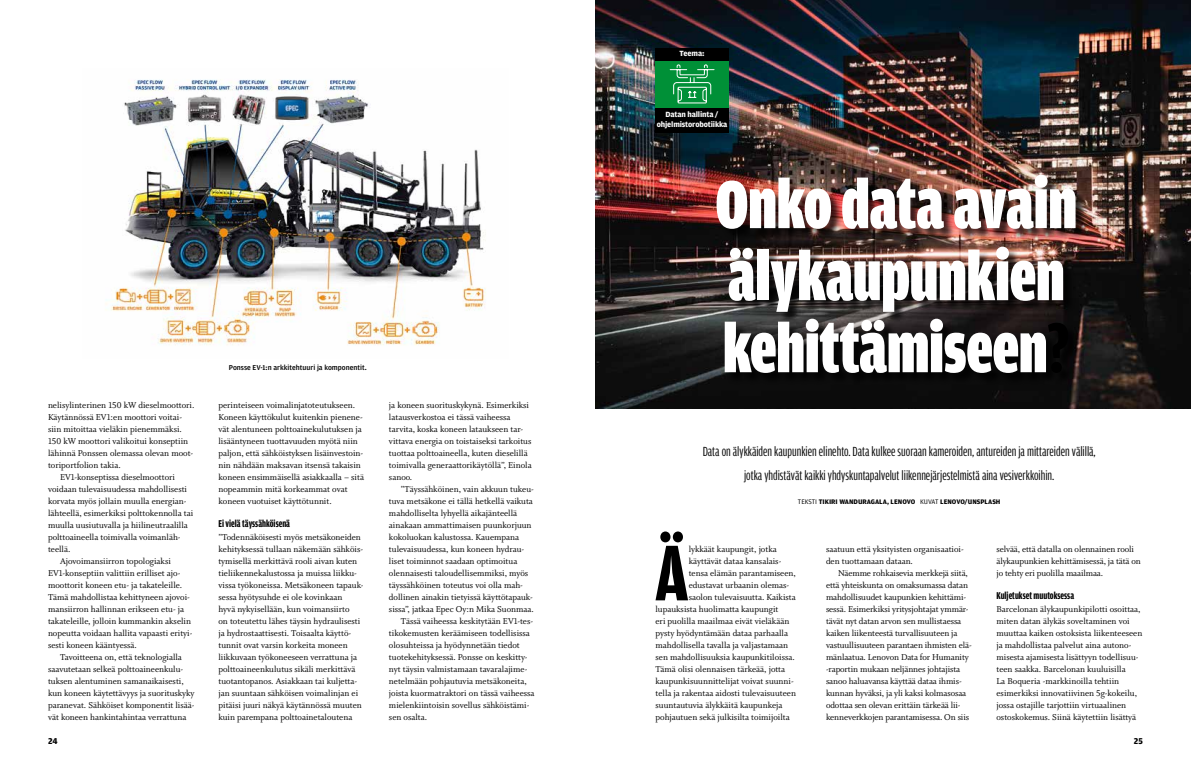
<style>
.page{position:relative;width:1191px;height:780px;background:#fff}
.page>*{position:absolute;margin:0;border:0;box-sizing:border-box;transform-origin:0 0}
.t1{font:700 83.2px "Amplitude Compressed";color:#000}
.t2{font:900 72px/72px "Amplitude Compressed";color:#fff}
.t3{font:14px/24px "Amplitude Compressed";color:#000;text-align:center}
.t4{font:700 10.5px "Amplitude Compressed";color:#000}
.t5{font:9.5px/12px "Whitman";color:#000}
.t6{font:700 9px "Amplitude";color:#000}
.t7{font:700 8px/10px "Amplitude";letter-spacing:-.02em;color:#fff;text-align:center}
.t8{font:500 7.5px "Amplitude";color:#000}
.t9{font:700 7px "Amplitude";color:#000}
.s1{font-weight:700;color:#000}
.s2{font-weight:400}
</style>
<div class="page">
<img style="left:106px;top:79px;width:380px;height:266px">
<img style="left:595px;top:0;width:596px;height:408px">
<div style="left:718px;top:176px;width:370px;height:209px;background:#000;opacity:.75"></div>
<div style="left:655px;top:60px;width:73px;height:48px;background:#009037"></div>
<div style="left:655px;top:48px;width:73px;height:12px;background:#000"></div>
<div style="left:655px;top:108px;width:73px;height:24px;background:#000"></div>
<svg style="left:669px;top:64px;width:46px;height:40px"></svg>
<p class="t7" style="left:679px;top:49px;width:27px">Teema:</p>
<p class="t5" style="left:48px;top:399px;width:148px">nelisylinterinen 150 kW dieselmoottori.</p>
<p class="t5" style="left:48px;top:411px;width:135px">Käytännössä EV1:en moottori voitai-</p>
<p class="t5" style="left:48px;top:423px;width:135px">siin mitoittaa vieläkin pienemmäksi.</p>
<p class="t5" style="left:48px;top:435px;width:142px">150 kW moottori valikoitui konseptiin</p>
<p class="t5" style="left:48px;top:447px;width:146px">lähinnä Ponssen olemassa olevan moot-</p>
<p class="t5" style="left:48px;top:459px;width:74px">toriportfolion takia.</p>
<p class="t5" style="left:60px;top:471px;width:116px">EV1-konseptissa dieselmoottori</p>
<p class="t5" style="left:48px;top:483px;width:141px">voidaan tulevaisuudessa mahdollisesti</p>
<p class="t5" style="left:48px;top:495px;width:140px">korvata myös jollain muulla energian-</p>
<p class="t5" style="left:48px;top:507px;width:147px">lähteellä, esimerkiksi polttokennolla tai</p>
<p class="t5" style="left:48px;top:519px;width:141px">muulla uusiutuvalla ja hiilineutraalilla</p>
<p class="t5" style="left:48px;top:531px;width:134px">polttoaineella toimivalla voimanläh-</p>
<p class="t5" style="left:48px;top:543px;width:24px">teellä.</p>
<p class="t5" style="left:60px;top:555px;width:112px">Ajovoimansiirron topologiaksi</p>
<p class="t5" style="left:48px;top:567px;width:134px">EV1-konseptiin valittiin erilliset ajo-</p>
<p class="t5" style="left:48px;top:579px;width:136px">moottorit koneen etu- ja takateleille.</p>
<p class="t5" style="left:48px;top:591px;width:143px">Tämä mahdollistaa kehittyneen ajovoi-</p>
<p class="t5" style="left:48px;top:603px;width:138px">mansiirron hallinnan erikseen etu- ja</p>
<p class="t5" style="left:48px;top:615px;width:145px">takateleille, jolloin kummankin akselin</p>
<p class="t5" style="left:48px;top:627px;width:146px">nopeutta voidaan hallita vapaasti erityi-</p>
<p class="t5" style="left:48px;top:639px;width:90px">sesti koneen kääntyessä.</p>
<p class="t5" style="left:60px;top:651px;width:123px">Tavoitteena on, että teknologialla</p>
<p class="t5" style="left:48px;top:663px;width:137px">saavutetaan selkeä polttoaineenkulu-</p>
<p class="t5" style="left:48px;top:675px;width:137px">tuksen alentuminen samanaikaisesti,</p>
<p class="t5" style="left:48px;top:687px;width:148px">kun koneen käytettävyys ja suorituskyky</p>
<p class="t5" style="left:48px;top:699px;width:148px">paranevat. Sähköiset komponentit lisää-</p>
<p class="t5" style="left:48px;top:711px;width:140px">vät koneen hankintahintaa verrattuna</p>
<p class="t8" style="left:229px;top:363px;width:139px">Ponsse EV-1:n arkkitehtuuri ja komponentit.</p>
<p class="t5" style="left:218px;top:399px;width:147px">perinteiseen voimalinjatoteutukseen.<br>Koneen käyttökulut kuitenkin pienene&shy;vät alentuneen polttoainekulutuksen ja lisääntyneen tuottavuuden myötä niin paljon, että sähköistyksen lisäinvestoin&shy;nin nähdään maksavan itsensä takaisin koneen ensimmäisellä asiakkaalla – sitä nopeammin mitä korkeammat ovat koneen vuotuiset käyttötunnit.</p>
<p class="t4" style="left:218px;top:518px;width:73px">Ei vielä täyssähköisenä</p>
<p class="t5" style="left:218px;top:531px;width:146px">”Todennäköisesti myös metsäkoneiden kehityksessä tullaan näkemään sähköis&shy;tymisellä merkittävä rooli aivan kuten tieliikennekalustossa ja muissa liikku&shy;vissa työkoneissa. Metsäkoneen tapauk&shy;sessa hyötysuhde ei ole kovinkaan<br>hyvä nykyisellään, kun voimansiirto<br>on toteutettu lähes täysin hydraulisesti ja hydrostaattisesti. Toisaalta käyttö&shy;tunnit ovat varsin korkeita moneen liikkuvaan työkoneeseen verrattuna ja polttoaineenkulutus sikäli merkittävä tuotantopanos. Asiakkaan tai kuljetta&shy;jan suuntaan sähköisen voimalinjan ei pitäisi juuri näkyä käytännössä muuten kuin parempana polttoainetaloutena</p>
<p class="t5" style="left:389px;top:399px;width:144px">ja koneen suorituskykynä. Esimerkiksi latausverkostoa ei tässä vaiheessa tarvita, koska koneen lataukseen tar&shy;vittava energia on toistaiseksi tarkoitus tuottaa polttoaineella, kuten dieselillä toimivalla generaattorikäytöllä”, Einola sanoo.</p>
<p class="t5" style="left:401px;top:483px;width:134px">”Täyssähköinen, vain akkuun tukeu-</p>
<p class="t5" style="left:389px;top:495px;width:145px">tuva metsäkone ei tällä hetkellä vaikuta</p>
<p class="t5" style="left:389px;top:507px;width:130px">mahdolliselta lyhyellä aikajänteellä</p>
<p class="t5" style="left:389px;top:519px;width:144px">ainakaan ammattimaisen puunkorjuun</p>
<p class="t5" style="left:389px;top:531px;width:132px">kokoluokan kalustossa. Kauempana</p>
<p class="t5" style="left:389px;top:543px;width:137px">tulevaisuudessa, kun koneen hydrau-</p>
<p class="t5" style="left:389px;top:555px;width:130px">liset toiminnot saadaan optimoitua</p>
<p class="t5" style="left:389px;top:567px;width:141px">olennaisesti taloudellisemmiksi, myös</p>
<p class="t5" style="left:389px;top:579px;width:135px">täyssähköinen toteutus voi olla mah-</p>
<p class="t5" style="left:389px;top:591px;width:145px">dollinen ainakin tietyissä käyttötapauk-</p>
<p class="t5" style="left:389px;top:603px;width:146px">sissa”, jatkaa Epec Oy:n Mika Suonmaa.</p>
<p class="t5" style="left:401px;top:615px;width:134px">Tässä vaiheessa keskitytään EV1-tes-</p>
<p class="t5" style="left:389px;top:627px;width:142px">tikokemusten keräämiseen todellisissa</p>
<p class="t5" style="left:389px;top:639px;width:132px">olosuhteissa ja hyödynnetään tiedot</p>
<p class="t5" style="left:389px;top:651px;width:140px">tuotekehityksessä. Ponsse on keskitty-</p>
<p class="t5" style="left:389px;top:663px;width:140px">nyt täysin valmistamaan tavaralajime-</p>
<p class="t5" style="left:389px;top:675px;width:139px">netelmään pohjautuvia metsäkoneita,</p>
<p class="t5" style="left:389px;top:687px;width:147px">joista kuormatraktori on tässä vaiheessa</p>
<p class="t5" style="left:389px;top:699px;width:142px">mielenkiintoisin sovellus sähköistämi-</p>
<p class="t5" style="left:389px;top:711px;width:40px">sen osalta.</p>
<p class="t7" style="left:657px;top:110px;width:72px">Datan hallinta / ohjelmistorobotiikka</p>
<h2 class="t2" style="left:715px;top:169px;width:363px">Onko data avain älykaupunkien kehittämiseen<span class="s1">?</span></h2>
<h3 class="t3" style="left:702px;top:439px;width:395px">Data on älykkäiden kaupunkien elinehto. Data kulkee suoraan kameroiden, antureiden ja mittareiden välillä, jotka yhdistävät kaikki yhdyskuntapalvelut liikennejärjestelmistä aina vesiverkkoihin.</h3>
<p class="t9" style="left:798px;top:498px;width:204px"><span class="s2">TEKSTI</span> TIKIRI WANDURAGALA, LENOVO <span class="s2">KUVAT</span> LENOVO/UNSPLASH</p>
<h1 class="t1" style="left:655px;top:528px;width:35px">Ä</h1>
<p class="t5" style="left:688px;top:543px;width:89px">lykkäät kaupungit, jotka</p>
<p class="t5" style="left:688px;top:555px;width:94px">käyttävät dataa kansalais-</p>
<p class="t5" style="left:688px;top:567px;width:109px">tensa elämän parantamiseen,</p>
<p class="t5" style="left:688px;top:579px;width:102px">edustavat urbaanin olemas-</p>
<p class="t5" style="left:688px;top:591px;width:109px">saolon tulevaisuutta. Kaikista</p>
<p class="t5" style="left:655px;top:603px;width:124px">lupauksista huolimatta kaupungit</p>
<p class="t5" style="left:655px;top:615px;width:135px">eri puolilla maailmaa eivät vieläkään</p>
<p class="t5" style="left:655px;top:627px;width:134px">pysty hyödyntämään dataa parhaalla</p>
<p class="t5" style="left:655px;top:639px;width:134px">mahdollisella tavalla ja valjastamaan</p>
<p class="t5" style="left:655px;top:651px;width:141px">sen mahdollisuuksia kaupunkitiloissa.</p>
<p class="t5" style="left:655px;top:663px;width:131px">Tämä olisi olennaisen tärkeää, jotta</p>
<p class="t5" style="left:655px;top:675px;width:140px">kaupunkisuunnittelijat voivat suunni-</p>
<p class="t5" style="left:655px;top:687px;width:142px">tella ja rakentaa aidosti tulevaisuuteen</p>
<p class="t5" style="left:655px;top:699px;width:128px">suuntautuvia älykkäitä kaupunkeja</p>
<p class="t5" style="left:655px;top:711px;width:136px">pohjautuen sekä julkisilta toimijoilta</p>
<p class="t5" style="left:826px;top:543px;width:139px">saatuun että yksityisten organisaatioi&shy;den tuottamaan dataan.</p>
<p class="t5" style="left:826px;top:567px;width:147px;text-indent:12px">Näemme rohkaisevia merkkejä siitä, että yhteiskunta on omaksumassa datan mahdollisuudet kaupunkien kehittämi&shy;sessä. Esimerkiksi yritysjohtajat ymmär&shy;tävät nyt datan arvon sen mullistaessa kaiken liikenteestä turvallisuuteen ja vastuullisuuteen parantaen ihmisten elä&shy;mänlaatua. Lenovon Data for Humanity -raportin mukaan neljännes johtajista sanoo haluavansa käyttää dataa ihmis&shy;kunnan hyväksi, ja yli kaksi kolmasosaa odottaa sen olevan erittäin tärkeää lii&shy;kenneverkkojen parantamisessa. On siis</p>
<p class="t5" style="left:996px;top:543px;width:146px">selvää, että datalla on olennainen rooli älykaupunkien kehittämisessä, ja tätä on jo tehty eri puolilla maailmaa.</p>
<p class="t4" style="left:996px;top:590px;width:79px">Kuljetukset muutoksessa</p>
<p class="t5" style="left:996px;top:603px;width:147px">Barcelonan älykaupunkipilotti osoittaa, miten datan älykäs soveltaminen voi muuttaa kaiken ostoksista liikenteeseen ja mahdollistaa palvelut aina autono&shy;misesta ajamisesta lisättyyn todellisuu&shy;teen saakka. Barcelonan kuuluisilla<br>La Boqueria -markkinoilla tehtiin esimerkiksi innovatiivinen 5g-kokeilu, jossa ostajille tarjottiin virtuaalinen ostoskokemus. Siinä käytettiin lisättyä</p>
<p class="t6" style="left:48px;top:736px;width:11px">24</p>
<p class="t6" style="left:1134px;top:736px;width:10px">25</p>
</div>
